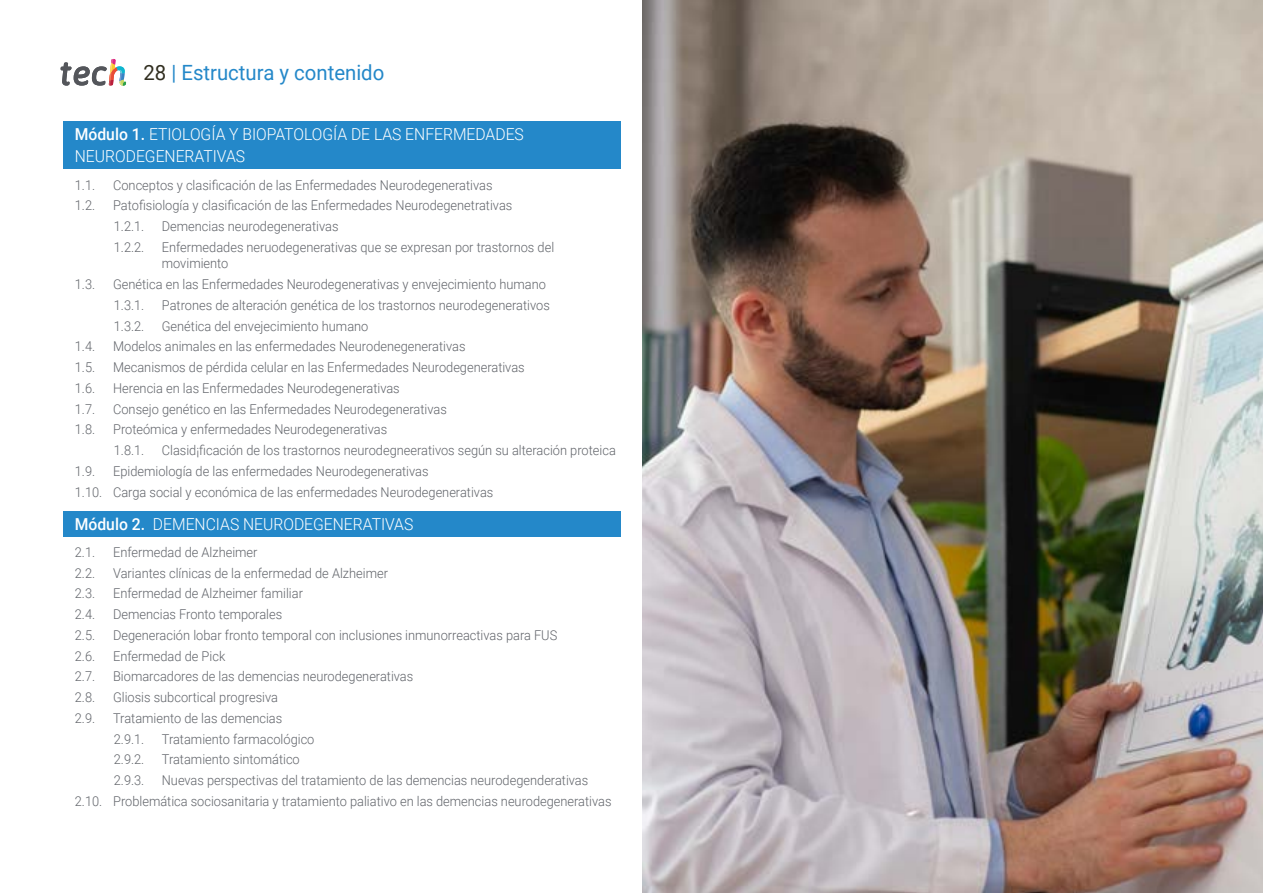
<style>
.page{position:relative;width:1263px;height:893px;background:#fff}
.page>*{position:absolute;margin:0;border:0;box-sizing:border-box;transform-origin:0 0}
.t1{font:21px "Roboto";color:#2488c9}
.t2{font:300 16.5px/22.5px "Roboto";color:#fff;scale:.95 1}
.t3{font:300 13.5px/20.7px "Roboto";color:#61646a;scale:.95 1}
.s1{color:#312e20}
.s2{font-weight:500}
</style>
<div class="page">
<div style="left:64px;top:121px;width:557px;height:48px;background:#2488c9"></div>
<div style="left:64px;top:511px;width:557px;height:25px;background:#2488c9"></div>
<img style="left:642px;top:0;width:621px;height:893px">
<svg style="left:61px;top:59px;width:65px;height:27px"></svg>
<h1 class="t1" style="left:144px;top:57px;width:242px"><span class="s1">28</span> | Estructura y contenido</h1>
<p class="t2" style="left:75px;top:122px;width:474px"><span class="s2">Módulo 1.</span> ETIOLOGÍA Y BIOPATOLOGÍA DE LAS ENFERMEDADES<br>NEURODEGENERATIVAS</p>
<p class="t3" style="left:75px;top:174px;width:23px">1.1.</p>
<p class="t3" style="left:113px;top:174px;width:401px">Conceptos y clasificación de las Enfermedades Neurodegenerativas</p>
<p class="t3" style="left:75px;top:195px;width:23px">1.2.</p>
<p class="t3" style="left:113px;top:195px;width:422px">Patofisiología y clasificación de las Enfermedades Neurodegenetrativas<br>1.2.1.</p>
<p class="t3" style="left:162px;top:215px;width:187px">Demencias neurodegenerativas</p>
<p class="t3" style="left:114px;top:236px;width:34px">1.2.2.</p>
<p class="t3" style="left:162px;top:238px;width:414px;line-height:16.5px">Enfermedades neruodegenerativas que se expresan por trastornos del movimiento</p>
<p class="t3" style="left:75px;top:273px;width:23px">1.3.</p>
<p class="t3" style="left:113px;top:273px;width:457px">Genética en las Enfermedades Neurodegenerativas y envejecimiento humano<br>1.3.1.</p>
<p class="t3" style="left:162px;top:294px;width:410px">Patrones de alteración genética de los trastornos neurodegenerativos</p>
<p class="t3" style="left:114px;top:315px;width:34px">1.3.2.</p>
<p class="t3" style="left:162px;top:315px;width:219px">Genética del envejecimiento humano</p>
<p class="t3" style="left:75px;top:336px;width:23px">1.4.</p>
<p class="t3" style="left:113px;top:336px;width:372px">Modelos animales en las enfermedades Neurodenegenerativas</p>
<p class="t3" style="left:75px;top:356px;width:23px">1.5.</p>
<p class="t3" style="left:113px;top:356px;width:435px">Mecanismos de pérdida celular en las Enfermedades Neurodegenerativas</p>
<p class="t3" style="left:75px;top:377px;width:23px">1.6.</p>
<p class="t3" style="left:113px;top:377px;width:303px">Herencia en las Enfermedades Neurodegenerativas</p>
<p class="t3" style="left:75px;top:398px;width:23px">1.7.</p>
<p class="t3" style="left:113px;top:398px;width:353px">Consejo genético en las Enfermedades Neurodegenerativas</p>
<p class="t3" style="left:75px;top:419px;width:23px">1.8.</p>
<p class="t3" style="left:113px;top:419px;width:290px">Proteómica y enfermedades Neurodegenerativas<br>1.8.1.</p>
<p class="t3" style="left:162px;top:439px;width:479px">Clasid¡ficación de los trastornos neurodegneerativos según su alteración proteica</p>
<p class="t3" style="left:75px;top:460px;width:442px;text-indent:38px">Epidemiología de las enfermedades Neurodegenerativas<br>1.10. Carga social y económica de las enfermedades Neurodegenerativas</p>
<p class="t2" style="left:75px;top:512px;width:358px"><span class="s2">Módulo 2.</span> DEMENCIAS NEURODEGENERATIVAS</p>
<p class="t3" style="left:75px;top:541px;width:23px">2.1.</p>
<p class="t3" style="left:113px;top:541px;width:154px">Enfermedad de Alzheimer</p>
<p class="t3" style="left:75px;top:562px;width:23px">2.2.</p>
<p class="t3" style="left:113px;top:562px;width:291px">Variantes clínicas de la enfermedad de Alzheimer</p>
<p class="t3" style="left:75px;top:583px;width:23px">2.3.</p>
<p class="t3" style="left:113px;top:583px;width:201px">Enfermedad de Alzheimer familiar</p>
<p class="t3" style="left:75px;top:603px;width:23px">2.4.</p>
<p class="t3" style="left:113px;top:603px;width:180px">Demencias Fronto temporales</p>
<p class="t3" style="left:75px;top:624px;width:23px">2.5.</p>
<p class="t3" style="left:113px;top:624px;width:469px">Degeneración lobar fronto temporal con inclusiones inmunorreactivas para FUS</p>
<p class="t3" style="left:75px;top:645px;width:23px">2.6.</p>
<p class="t3" style="left:113px;top:645px;width:120px">Enfermedad de Pick</p>
<p class="t3" style="left:75px;top:666px;width:23px">2.7.</p>
<p class="t3" style="left:113px;top:666px;width:317px">Biomarcadores de las demencias neurodegenerativas</p>
<p class="t3" style="left:75px;top:686px;width:23px">2.8.</p>
<p class="t3" style="left:113px;top:686px;width:175px">Gliosis subcortical progresiva</p>
<p class="t3" style="left:75px;top:707px;width:23px">2.9.</p>
<p class="t3" style="left:113px;top:707px;width:180px">Tratamiento de las demencias<br>2.9.1.</p>
<p class="t3" style="left:75px;top:460px;width:23px">1.9.</p>
<p class="t3" style="left:162px;top:728px;width:162px">Tratamiento farmacológico</p>
<p class="t3" style="left:114px;top:749px;width:34px">2.9.2.</p>
<p class="t3" style="left:162px;top:749px;width:147px">Tratamiento sintomático</p>
<p class="t3" style="left:114px;top:769px;width:34px">2.9.3.</p>
<p class="t3" style="left:75px;top:769px;width:566px;text-indent:87px">Nuevas perspectivas del tratamiento de las demencias neurodegenderativas<br>2.10. Problemática sociosanitaria y tratamiento paliativo en las demencias neurodegenerativas</p>
</div>
